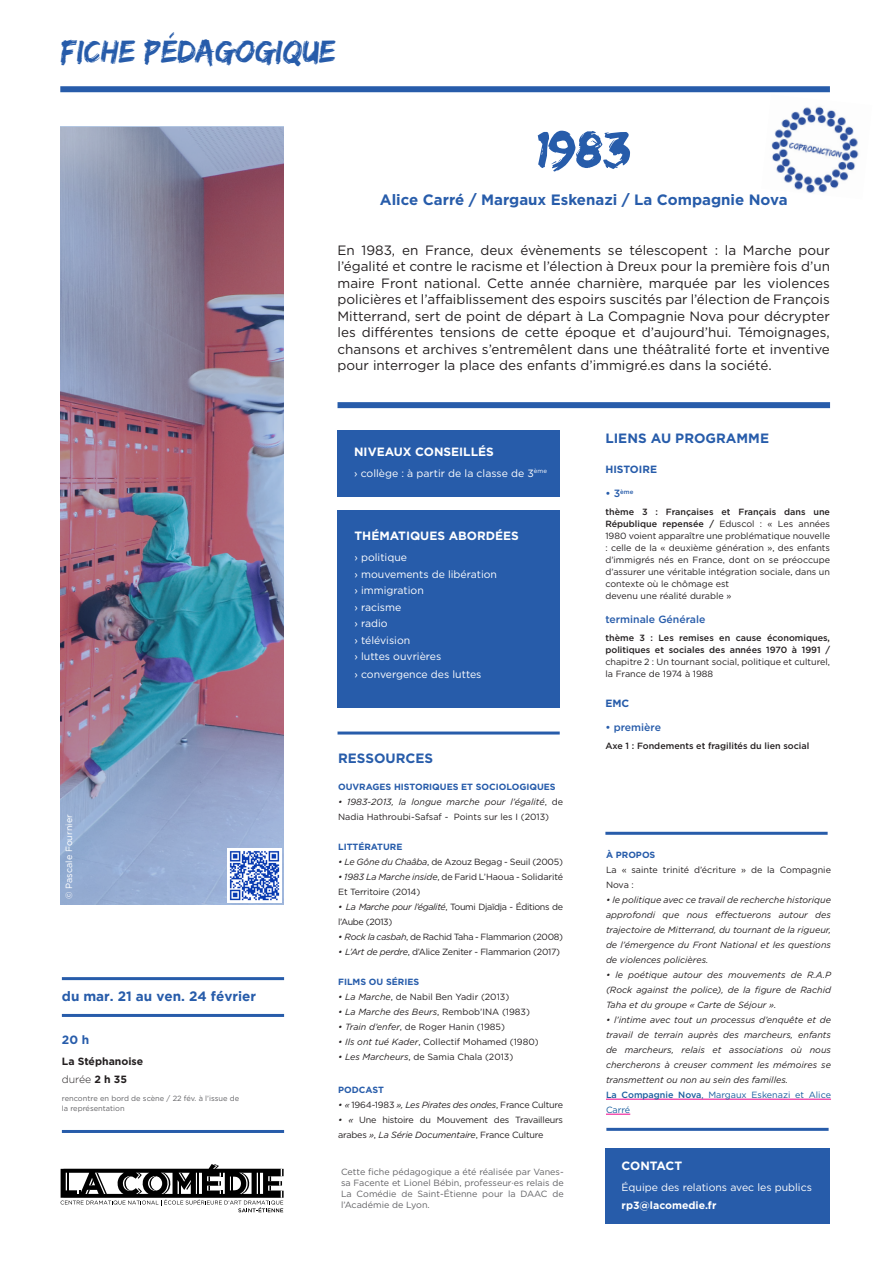
<style>
.page{position:relative;width:893px;height:1263px;background:#fff}
.page>*{position:absolute;margin:0;border:0;box-sizing:border-box;transform-origin:0 0}
.t1{font:54px "Edo SZ";color:#275caa}
.t2{font:33px "Edo SZ";color:#275caa}
.t3{font:700 15px "Gotham";color:#275caa}
.t4{font:13.5px/16.5px "Gotham";color:#231f20;text-align:justify}
.t5{font:700 13.5px "Gotham";color:#275caa}
.t6{font:700 13.5px "Gotham";color:#275caa}
.t7{font:700 12px "Gotham";color:#fff}
.t8{font:700 12px "Gotham";color:#275caa}
.t9{font:10.5px "Gotham";color:#fff}
.t10{font:500 10.5px "Gotham";color:#275caa}
.t11{font:700 10.5px "Gotham";color:#fff}
.t12{font:700 10.5px "Gotham";color:#231f20}
.t13{font:700 10.5px "Gotham";color:#275caa}
.t14{font:300 10.5px "Gotham";color:#231f20}
.t15{font:9px/12px "Gotham";letter-spacing:-.01em;color:#231f20}
.t16{font:italic 9px/15px "Gotham";color:#231f20;text-align:justify}
.t17{font:500 9px/12px "Gotham";color:#231f20;text-align:justify}
.t18{font:9px/10.8px "Gotham";color:#636366;text-align:justify}
.t19{font:9px "Gotham";letter-spacing:-.03em;color:#231f20}
.t20{font:700 9px "Gotham";color:#275caa}
.t21{font:9px/15px "Gotham";letter-spacing:-.04em;color:#231f20}
.t22{font:9px/15px "Gotham";color:#175d9e}
.t23{font:9px "Gotham";color:#fff}
.t24{font:7.5px/10.5px "Gotham";color:#636366}
.t25{font:500 6.15px "Gotham";color:#275caa}
.s1{font-weight:700}
.s2{font-style:italic}
.s3{font-style:normal}
.s4{font-size:10.5px}
.s5{font-weight:500}
.s6{font-weight:400}
</style>
<div class="page">
<div style="left:60px;top:86px;width:770px;height:6px;background:#275caa"></div>
<img style="left:60px;top:126px;width:224px;height:779px">
<hr style="left:62px;top:977px;width:222px;height:3px;background:#275caa">
<hr style="left:62px;top:1130px;width:222px;height:3px;background:#275caa">
<hr style="left:62px;top:1014px;width:222px;height:3px;background:#275caa">
<div style="left:338px;top:430px;width:222px;height:67px;background:#275caa"></div>
<div style="left:338px;top:510px;width:222px;height:198px;background:#275caa"></div>
<div style="left:338px;top:402px;width:492px;height:6px;background:#275caa"></div>
<hr style="left:338px;top:731px;width:222px;height:3px;background:#275caa">
<div style="left:605px;top:1148px;width:225px;height:75px;background:#275caa"></div>
<hr style="left:606px;top:1128px;width:223px;height:3px;background:#275caa">
<hr style="left:605px;top:832px;width:223px;height:3px;background:#275caa">
<hr style="left:606px;top:1099px;width:225px;height:1px;background:#ed028c">
<svg style="left:606px;top:1114px;width:24px;height:1px"></svg>
<svg style="left:61px;top:1164px;width:223px;height:48px"></svg>
<hr style="left:258px;top:1171px;width:2px;height:23px;background:#000">
<img style="left:227px;top:848px;width:54px;height:54px">
<img style="left:771px;top:106px;width:88px;height:87px">
<p class="t2" style="left:61px;top:32px;width:276px">FICHE PÉDAGOGIQUE</p>
<p class="t1" style="left:537px;top:117px;width:95px">1983</p>
<p class="t3" style="left:380px;top:190px;width:409px">Alice Carré / Margaux Eskenazi / La Compagnie Nova</p>
<p class="t4" style="left:338px;top:241px;width:494px">En 1983, en France, deux évènements se télescopent : la Marche pour l’égalité et contre le racisme et l’élection à Dreux pour la première fois d’un maire Front national. Cette année charnière, marquée par les violences policières et l’affaiblissement des espoirs suscités par l’élection de François Mitterrand, sert de point de départ à La Compagnie Nova pour décrypter les différentes tensions de cette époque et d’aujourd’hui. Témoignages, chansons et archives s’entremêlent dans une théâtralité forte et inventive pour interroger la place des enfants d’immigré.es dans la société.</p>
<p class="t23" style="left:64px;top:899px;width:86px;rotate:-90deg">© Pascale Fournier</p>
<p class="t6" style="left:62px;top:989px;width:196px">du mar. 21 au ven. 24 février</p>
<p class="t8" style="left:62px;top:1031px;width:29px">20 h</p>
<p class="t12" style="left:62px;top:1054px;width:83px">La Stéphanoise</p>
<p class="t14" style="left:62px;top:1072px;width:67px">durée <span class="s1">2 h 35</span></p>
<p class="t24" style="left:62px;top:1092px;width:179px">rencontre en bord de scène / 22 fév. à l’issue de la représentation</p>
<p class="t7" style="left:354px;top:444px;width:141px">NIVEAUX CONSEILLÉS</p>
<p class="t9" style="left:354px;top:466px;width:194px">› collège : à partir de la classe de 3<sup>ème</sup></p>
<p class="t7" style="left:355px;top:528px;width:166px">THÉMATIQUES ABORDÉES</p>
<p class="t9" style="left:355px;top:551px;width:54px">› politique</p>
<p class="t9" style="left:355px;top:567px;width:144px">› mouvements de libération</p>
<p class="t9" style="left:355px;top:584px;width:71px">› immigration</p>
<p class="t9" style="left:355px;top:600px;width:48px">› racisme</p>
<p class="t9" style="left:355px;top:617px;width:35px">› radio</p>
<p class="t9" style="left:355px;top:633px;width:57px">› télévision</p>
<p class="t9" style="left:355px;top:650px;width:88px">› luttes ouvrières</p>
<p class="t9" style="left:355px;top:668px;width:128px">› convergence des luttes</p>
<p class="t5" style="left:338px;top:749px;width:97px">RESSOURCES</p>
<p class="t20" style="left:338px;top:781px;width:219px">OUVRAGES HISTORIQUES ET SOCIOLOGIQUES</p>
<p class="t15" style="left:338px;top:794px;width:227px;line-height:15px"><span class="s2">• 1983-2013, la longue marche pour l’égalité</span>, de<br>Nadia Hathroubi-Safsaf - Points sur les I (2013)</p>
<p class="t20" style="left:338px;top:841px;width:66px">LITTÉRATURE</p>
<p class="t15" style="left:338px;top:856px;width:226px"><span class="s2">• Le Gône du Chaâba</span>, de Azouz Begag - Seuil (2005)</p>
<p class="t15" style="left:338px;top:869px;width:227px;line-height:15px"><span class="s2">• 1983 La Marche inside</span>, de Farid L’Haoua - Solidarité<br>Et Territoire (2014)</p>
<p class="t21" style="left:338px;top:899px;width:226px"><span class="s2">• La Marche pour l’égalité</span>, Toumi Djaïdja - Éditions de l’Aube (2013)</p>
<p class="t19" style="left:338px;top:931px;width:227px"><span class="s2">• Rock la casbah</span>, de Rachid Taha - Flammarion (2008)</p>
<p class="t19" style="left:338px;top:946px;width:223px"><span class="s2">• L’Art de perdre</span>, d’Alice Zeniter - Flammarion (2017)</p>
<p class="t20" style="left:338px;top:976px;width:83px">FILMS OU SÉRIES</p>
<p class="t15" style="left:338px;top:991px;width:173px"><span class="s2">• La Marche</span>, de Nabil Ben Yadir (2013)</p>
<p class="t16" style="left:338px;top:1004px;width:193px">• La Marche des Beurs<span class="s3">, Rembob’INA (1983)</span></p>
<p class="t15" style="left:338px;top:1021px;width:168px"><span class="s2">• Train d’enfer</span>, de Roger Hanin (1985)</p>
<p class="t15" style="left:338px;top:1036px;width:202px"><span class="s2">• Ils ont tué Kader</span>, Collectif Mohamed (1980)</p>
<p class="t15" style="left:338px;top:1051px;width:177px"><span class="s2">• Les Marcheurs</span>, de Samia Chala (2013)</p>
<p class="t20" style="left:338px;top:1084px;width:47px">PODCAST</p>
<p class="t15" style="left:338px;top:1099px;width:226px"><span class="s2">• «</span> 1964-1983 <span class="s2">», Les Pirates des ondes</span>, France Culture</p>
<p class="t15" style="left:338px;top:1112px;width:227px;line-height:15px"><span class="s2">• «</span> Une histoire du Mouvement des Travailleurs arabes <span class="s2">»</span>, <span class="s2">La Série Documentaire</span>, France Culture</p>
<p class="t18" style="left:341px;top:1166px;width:224px">Cette fiche pédagogique a été réalisée par Vanes&shy;sa Facente et Lionel Bébin, professeur·es relais de La Comédie de Saint-Étienne pour la DAAC de l’Académie de Lyon.</p>
<p class="t5" style="left:605px;top:429px;width:165px">LIENS AU PROGRAMME</p>
<p class="t13" style="left:605px;top:462px;width:53px">HISTOIRE</p>
<p class="t25" style="left:605px;top:487px;width:30px"><span class="s4">• 3</span>ème</p>
<p class="t15" style="left:605px;top:506px;width:226px;text-align:justify"><span class="s5">thème 3 : Françaises et Français dans une République repensée /</span> Eduscol : « Les années 1980 voient apparaître une problématique nouvelle : celle de la « deuxième génération », des enfants d’immigrés nés en France, dont on se préoccupe d’assurer une véritable intégration sociale, dans un contexte où le chômage est</p>
<p class="t15" style="left:605px;top:590px;width:128px">devenu une réalité durable »</p>
<p class="t10" style="left:605px;top:612px;width:101px">terminale Générale</p>
<p class="t17" style="left:605px;top:632px;width:226px">thème 3 : Les remises en cause économiques, politiques et sociales des années 1970 à 1991 / <span class="s6">chapitre 2 : Un tournant social, politique et culturel, la France de 1974 à 1988</span></p>
<p class="t13" style="left:605px;top:696px;width:25px">EMC</p>
<p class="t10" style="left:605px;top:720px;width:57px">• première</p>
<p class="t17" style="left:605px;top:740px;width:205px">Axe 1 : Fondements et fragilités du lien social</p>
<p class="t20" style="left:606px;top:849px;width:51px">À PROPOS</p>
<p class="t15" style="left:606px;top:862px;width:226px;line-height:15px">La « sainte trinité d’écriture » de la Compagnie<br>Nova :</p>
<p class="t16" style="left:606px;top:892px;width:227px">• le politique avec ce travail de recherche historique approfondi que nous effectuerons autour des trajectoire de Mitterrand, du tournant de la rigueur, de l’émergence du Front National et les questions de violences policières.</p>
<p class="t16" style="left:606px;top:967px;width:226px">• le poétique autour des mouvements de R.A.P (Rock against the police), de la figure de Rachid Taha et du groupe « Carte de Séjour ».</p>
<p class="t16" style="left:606px;top:1012px;width:227px">• l’intime avec tout un processus d’enquête et de travail de terrain auprès des marcheurs, enfants de marcheurs, relais et associations où nous chercherons à creuser comment les mémoires se transmettent ou non au sein des familles.</p>
<p class="t22" style="left:606px;top:1087px;width:226px"><span class="s5">La Compagnie Nova</span>, Margaux Eskenazi et Alice<br>Carré</p>
<p class="t7" style="left:622px;top:1158px;width:62px">CONTACT</p>
<p class="t9" style="left:622px;top:1181px;width:192px">Équipe des relations avec les publics</p>
<p class="t11" style="left:622px;top:1198px;width:96px">rp3@lacomedie.fr</p>
</div>
